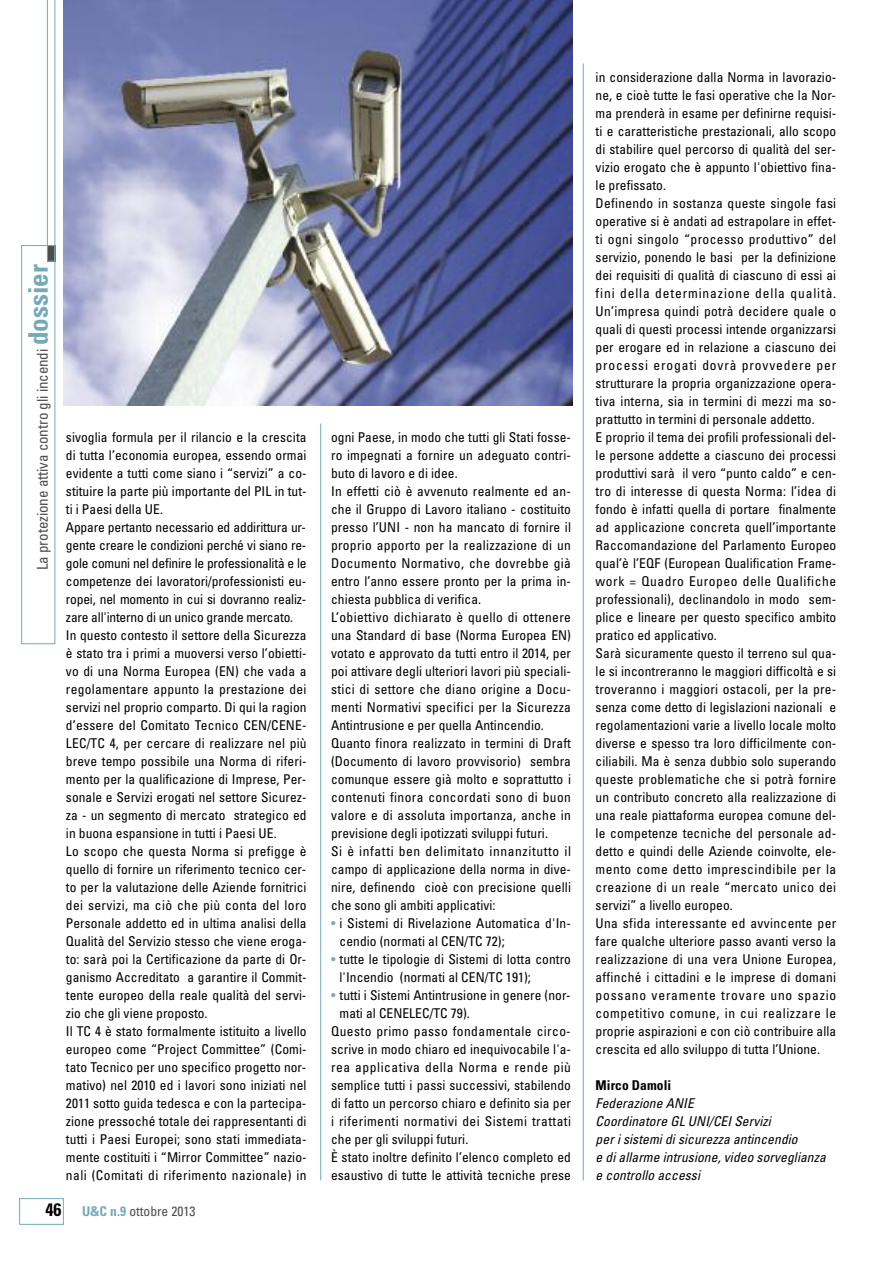
<style>
.page{position:relative;width:893px;height:1263px;background:#fff}
.page>*{position:absolute;margin:0;border:0;box-sizing:border-box;transform-origin:0 0}
.t1{font:condensed 15px "Univers";letter-spacing:-.01em;color:#4d4d4d}
.t2{font:condensed 13.5px/18px "Univers";letter-spacing:.005em;color:#000}
.t3{font:italic condensed 13.5px/18px "Univers";letter-spacing:.005em;color:#000}
.t4{font:condensed 13.5px "Univers";letter-spacing:.03em;color:#000}
.t5{font:condensed 13.5px "Univers";letter-spacing:.04em;color:#000}
.t6{font:condensed 13.5px "Univers";color:#4d4d4d}
.t7{font:700 condensed 13.5px "Univers";letter-spacing:.005em;color:#000}
.s1{font-weight:700;font-size:27px;color:#73aab6}
.s2{color:#73aab6}
.s3{font-weight:700;font-size:18px;color:#000}
.s4{font-weight:700;color:#73aab6}
</style>
<div class="page">
<div style="left:19px;top:1198px;width:45px;height:27px;border:1px solid #73aab6"></div>
<svg style="left:47px;top:0;width:8px;height:262px"></svg>
<div style="left:21px;top:245px;width:34px;height:399px;border:1px solid #73aab6"></div>
<hr style="left:583px;top:63px;width:1px;height:1117px;background:#73aab6">
<hr style="left:320px;top:424px;width:1px;height:756px;background:#73aab6">
<img style="left:64px;top:0;width:508px;height:405px">
<p class="t1" style="left:37px;top:570px;width:307px;rotate:-90deg">La protezione attiva contro gli incendi <span class="s1">dossier</span></p>
<p class="t2" style="left:66px;top:429px;width:242px">sivoglia formula per il rilancio e la crescita di tutta l’economia europea, essendo ormai evidente a tutti come siano i “servizi” a co&shy;stituire la parte più importante del PIL in tut&shy;ti i Paesi della UE.<br>Appare pertanto necessario ed addirittura ur&shy;gente creare le condizioni perché vi siano re&shy;gole comuni nel definire le professionalità e le competenze dei lavoratori/professionisti eu&shy;ropei, nel momento in cui si dovranno realiz&shy;zare all'interno di un unico grande mercato.<br>In questo contesto il settore della Sicurezza è stato tra i primi a muoversi verso l’obietti&shy;vo di una Norma Europea (EN) che vada a regolamentare appunto la prestazione dei servizi nel proprio comparto. Di qui la ragion d’essere del Comitato Tecnico CEN/CENE-LEC/TC 4, per cercare di realizzare nel più breve tempo possibile una Norma di riferi&shy;mento per la qualificazione di Imprese, Per&shy;sonale e Servizi erogati nel settore Sicurez&shy;za - un segmento di mercato strategico ed in buona espansione in tutti i Paesi UE.<br>Lo scopo che questa Norma si prefigge è quello di fornire un riferimento tecnico cer&shy;to per la valutazione delle Aziende fornitrici dei servizi, ma ciò che più conta del loro Personale addetto ed in ultima analisi della Qualità del Servizio stesso che viene eroga&shy;to: sarà poi la Certificazione da parte di Or&shy;ganismo Accreditato a garantire il Commit&shy;tente europeo della reale qualità del servi&shy;zio che gli viene proposto.<br>Il TC 4 è stato formalmente istituito a livello europeo come “Project Committee” (Comi&shy;tato Tecnico per uno specifico progetto nor&shy;mativo) nel 2010 ed i lavori sono iniziati nel 2011 sotto guida tedesca e con la partecipa&shy;zione pressoché totale dei rappresentanti di tutti i Paesi Europei; sono stati immediata&shy;mente costituiti i “Mirror Committee” nazio&shy;nali (Comitati di riferimento nazionale) in</p>
<p class="t2" style="left:331px;top:429px;width:242px">ogni Paese, in modo che tutti gli Stati fosse&shy;ro impegnati a fornire un adeguato contri&shy;buto di lavoro e di idee.<br>In effetti ciò è avvenuto realmente ed an&shy;che il Gruppo di Lavoro italiano - costituito presso l’UNI - non ha mancato di fornire il proprio apporto per la realizzazione di un Documento Normativo, che dovrebbe già entro l’anno essere pronto per la prima in&shy;chiesta pubblica di verifica.<br>L’obiettivo dichiarato è quello di ottenere una Standard di base (Norma Europea EN) votato e approvato da tutti entro il 2014, per poi attivare degli ulteriori lavori più speciali&shy;stici di settore che diano origine a Docu&shy;menti Normativi specifici per la Sicurezza Antintrusione e per quella Antincendio.<br>Quanto finora realizzato in termini di Draft (Documento di lavoro provvisorio) sembra comunque essere già molto e soprattutto i contenuti finora concordati sono di buon valore e di assoluta importanza, anche in previsione degli ipotizzati sviluppi futuri.<br>Si è infatti ben delimitato innanzitutto il campo di applicazione della norma in dive&shy;nire, definendo cioè con precisione quelli che sono gli ambiti applicativi:</p>
<p class="t2" style="left:340px;top:915px;width:233px;text-indent:-9px"><span class="s2">•</span> i Sistemi di Rivelazione Automatica d'In&shy;cendio (normati al CEN/TC 72);</p>
<p class="t2" style="left:340px;top:951px;width:233px;text-indent:-9px"><span class="s2">•</span> tutte le tipologie di Sistemi di lotta contro l'Incendio (normati al CEN/TC 191);</p>
<p class="t2" style="left:331px;top:987px;width:241px"><span class="s2">•</span> tutti i Sistemi Antintrusione in genere (nor-</p>
<p class="t2" style="left:340px;top:1005px;width:132px">mati al CENELEC/TC 79).</p>
<p class="t4" style="left:331px;top:1026px;width:241px">Questo primo passo fondamentale circo-</p>
<p class="t2" style="left:331px;top:1041px;width:242px">scrive in modo chiaro ed inequivocabile l'a-</p>
<p class="t5" style="left:331px;top:1062px;width:241px">rea applicativa della Norma e rende più</p>
<p class="t2" style="left:331px;top:1077px;width:241px">semplice tutti i passi successivi, stabilendo</p>
<p class="t2" style="left:331px;top:1095px;width:241px">di fatto un percorso chiaro e definito sia per</p>
<p class="t4" style="left:331px;top:1116px;width:241px">i riferimenti normativi dei Sistemi trattati</p>
<p class="t2" style="left:331px;top:1131px;width:139px">che per gli sviluppi futuri.</p>
<p class="t2" style="left:331px;top:1149px;width:241px">È stato inoltre definito l’elenco completo ed</p>
<p class="t2" style="left:331px;top:1167px;width:241px">esaustivo di tutte le attività tecniche prese</p>
<p class="t6" style="left:45px;top:1206px;width:152px"><span class="s3">46</span> <span class="s4">U&amp;C n.9</span> ottobre 2013</p>
<p class="t2" style="left:596px;top:69px;width:242px">in considerazione dalla Norma in lavorazio&shy;ne, e cioè tutte le fasi operative che la Nor&shy;ma prenderà in esame per definirne requisi&shy;ti e caratteristiche prestazionali, allo scopo di stabilire quel percorso di qualità del ser&shy;vizio erogato che è appunto l'obiettivo fina&shy;le prefissato.<br>Definendo in sostanza queste singole fasi operative si è andati ad estrapolare in effet&shy;ti ogni singolo “processo produttivo” del servizio, ponendo le basi per la definizione dei requisiti di qualità di ciascuno di essi ai fini della determinazione della qualità.<br>Un’impresa quindi potrà decidere quale o quali di questi processi intende organizzarsi per erogare ed in relazione a ciascuno dei processi erogati dovrà provvedere per strutturare la propria organizzazione opera&shy;tiva interna, sia in termini di mezzi ma so&shy;prattutto in termini di personale addetto.<br>E proprio il tema dei profili professionali del&shy;le persone addette a ciascuno dei processi produttivi sarà il vero “punto caldo” e cen&shy;tro di interesse di questa Norma: l’idea di fondo è infatti quella di portare finalmente ad applicazione concreta quell’importante Raccomandazione del Parlamento Europeo qual’è l’EQF (European Qualification Frame&shy;work = Quadro Europeo delle Qualifiche professionali), declinandolo in modo sem&shy;plice e lineare per questo specifico ambito pratico ed applicativo.<br>Sarà sicuramente questo il terreno sul qua&shy;le si incontreranno le maggiori difficoltà e si troveranno i maggiori ostacoli, per la pre&shy;senza come detto di legislazioni nazionali e regolamentazioni varie a livello locale molto diverse e spesso tra loro difficilmente con&shy;ciliabili. Ma è senza dubbio solo superando queste problematiche che si potrà fornire un contributo concreto alla realizzazione di una reale piattaforma europea comune del&shy;le competenze tecniche del personale ad&shy;detto e quindi delle Aziende coinvolte, ele&shy;mento come detto imprescindibile per la creazione di un reale “mercato unico dei servizi” a livello europeo.<br>Una sfida interessante ed avvincente per fare qualche ulteriore passo avanti verso la realizzazione di una vera Unione Europea, affinché i cittadini e le imprese di domani possano veramente trovare uno spazio competitivo comune, in cui realizzare le proprie aspirazioni e con ciò contribuire alla crescita ed allo sviluppo di tutta l’Unione.</p>
<p class="t7" style="left:596px;top:1080px;width:77px">Mirco Damoli</p>
<p class="t3" style="left:596px;top:1095px;width:232px">Federazione ANIE<br>Coordinatore GL UNI/CEI Servizi<br>per i sistemi di sicurezza antincendio<br>e di allarme intrusione, video sorveglianza e controllo accessi</p>
</div>
